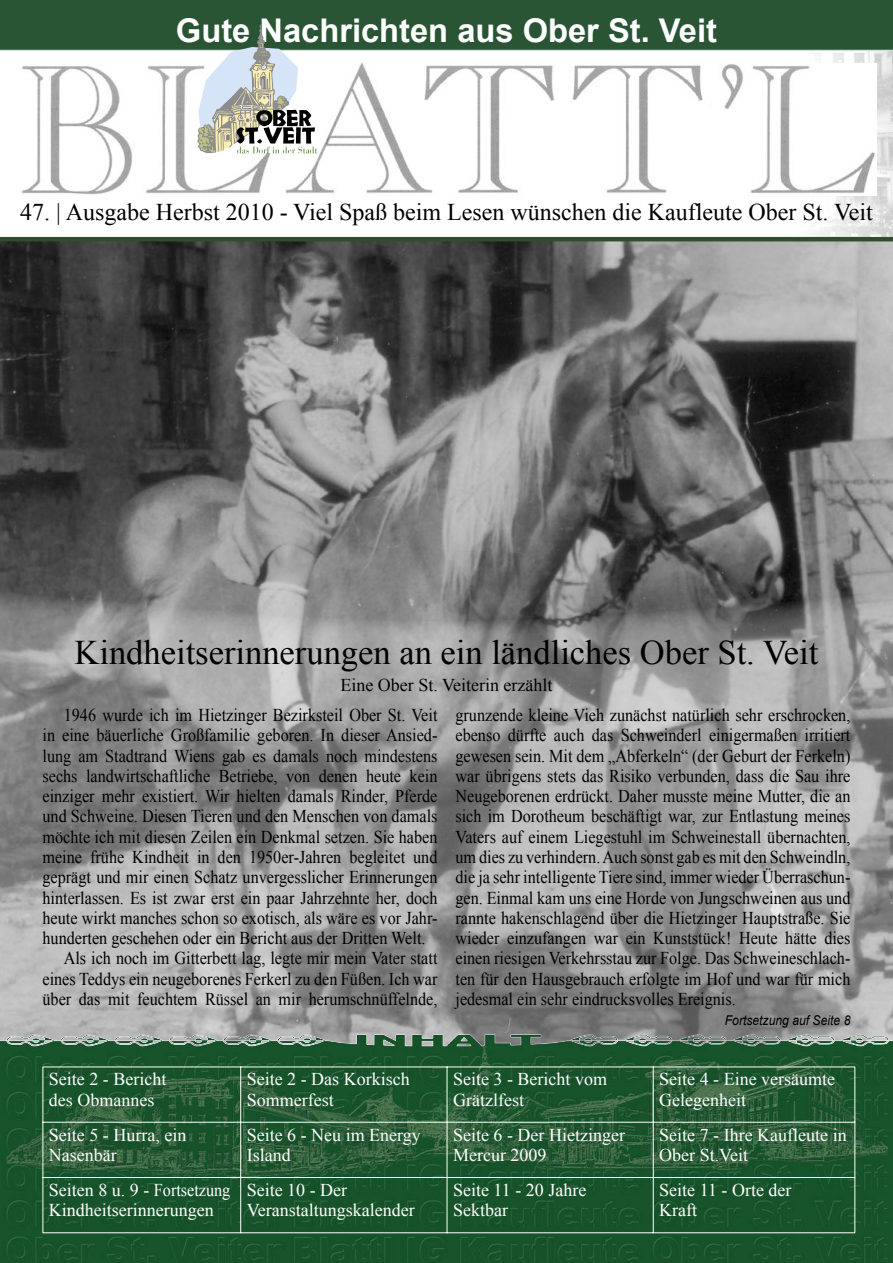
<style>
.page{position:relative;width:893px;height:1263px;background:#fff}
.page>*{position:absolute;margin:0;border:0;box-sizing:border-box;transform-origin:0 0}
.t1{font:34.5px "Times New Roman";color:#000}
.t2{font:700 32.7px "Arial";color:#fff}
.t3{font:24px "Times New Roman";color:#000}
.t4{font:18px/20.2px "Times New Roman";color:#000;text-align:justify;scale:.9 1}
.t5{font:18px/20.2px "Times New Roman";color:#fff}
.t6{font:18px/30.8px "Times New Roman";color:#000}
.t7{font:italic 13.5px "Arial";color:#000;scale:.9 1}
</style>
<div class="page">
<img style="left:798px;top:51px;width:95px;height:186px">
<img style="left:0;top:241px;width:893px;height:347px">
<svg style="left:0;top:588px;width:893px;height:446px"></svg>
<div style="left:0;top:0;width:893px;height:51px;background:#295534"></div>
<hr style="left:0;top:237px;width:893px;height:4px;background:#2e4f29">
<img style="left:22px;top:64px;width:854px;height:132px">
<svg style="left:197px;top:24px;width:120px;height:129px"></svg>
<img style="left:0;top:1034px;width:893px;height:229px">
<hr style="left:43px;top:1066px;width:197px;height:1px;background:#fff">
<hr style="left:43px;top:1067px;width:1px;height:55px;background:#fff">
<hr style="left:241px;top:1066px;width:206px;height:1px;background:#fff">
<hr style="left:240px;top:1066px;width:1px;height:56px;background:#fff">
<hr style="left:447px;top:1066px;width:206px;height:1px;background:#fff">
<hr style="left:447px;top:1066px;width:1px;height:56px;background:#fff">
<hr style="left:654px;top:1066px;width:201px;height:1px;background:#fff">
<hr style="left:653px;top:1066px;width:1px;height:56px;background:#fff">
<hr style="left:854px;top:1067px;width:1px;height:55px;background:#fff">
<hr style="left:43px;top:1122px;width:198px;height:1px;background:#fff">
<hr style="left:43px;top:1122px;width:1px;height:55px;background:#fff">
<hr style="left:241px;top:1122px;width:206px;height:1px;background:#fff">
<hr style="left:240px;top:1122px;width:1px;height:55px;background:#fff">
<hr style="left:447px;top:1122px;width:207px;height:1px;background:#fff">
<hr style="left:447px;top:1122px;width:1px;height:55px;background:#fff">
<hr style="left:654px;top:1122px;width:201px;height:1px;background:#fff">
<hr style="left:653px;top:1122px;width:1px;height:55px;background:#fff">
<hr style="left:854px;top:1122px;width:1px;height:55px;background:#fff">
<hr style="left:43px;top:1177px;width:198px;height:1px;background:#fff">
<hr style="left:43px;top:1178px;width:1px;height:54px;background:#fff">
<hr style="left:241px;top:1177px;width:206px;height:1px;background:#fff">
<hr style="left:240px;top:1178px;width:1px;height:55px;background:#fff">
<hr style="left:447px;top:1177px;width:207px;height:1px;background:#fff">
<hr style="left:447px;top:1178px;width:1px;height:55px;background:#fff">
<hr style="left:654px;top:1177px;width:201px;height:1px;background:#fff">
<hr style="left:653px;top:1178px;width:1px;height:55px;background:#fff">
<hr style="left:854px;top:1178px;width:1px;height:54px;background:#fff">
<hr style="left:43px;top:1232px;width:197px;height:1px;background:#fff">
<hr style="left:241px;top:1232px;width:206px;height:1px;background:#fff">
<hr style="left:447px;top:1232px;width:206px;height:1px;background:#fff">
<hr style="left:654px;top:1232px;width:201px;height:1px;background:#fff">
<h2 class="t2" style="left:176px;top:9px;width:543px">Gute Nachrichten aus Ober St. Veit</h2>
<h3 class="t3" style="left:20px;top:196px;width:854px">47. | Ausgabe Herbst 2010 - Viel Spaß beim Lesen wünschen die Kaufleute Ober St. Veit</h3>
<h1 class="t1" style="left:75px;top:629px;width:745px">Kindheitserinnerungen an ein ländliches Ober St. Veit</h1>
<p class="t6" style="left:64px;top:669px;width:490px;text-indent:277px">Eine Ober St. Veiterin erzählt<br>1946 wurde ich im Hietzinger Bezirksteil Ober St. Veit</p>
<p class="t4" style="left:43px;top:725px;width:440px">in eine bäuerliche Großfamilie geboren. In dieser Ansied-</p>
<p class="t4" style="left:43px;top:745px;width:440px">lung am Stadtrand Wiens gab es damals noch mindestens</p>
<p class="t4" style="left:43px;top:765px;width:440px">sechs landwirtschaftliche Betriebe, von denen heute kein</p>
<p class="t4" style="left:43px;top:786px;width:440px">einziger mehr existiert. Wir hielten damals Rinder, Pferde</p>
<p class="t4" style="left:43px;top:806px;width:440px">und Schweine. Diesen Tieren und den Menschen von damals</p>
<p class="t4" style="left:43px;top:826px;width:440px">möchte ich mit diesen Zeilen ein Denkmal setzen. Sie haben</p>
<p class="t4" style="left:43px;top:846px;width:440px">meine frühe Kindheit in den 1950er-Jahren begleitet und</p>
<p class="t4" style="left:43px;top:867px;width:440px">geprägt und mir einen Schatz unvergesslicher Erinnerungen</p>
<p class="t4" style="left:43px;top:887px;width:440px">hinterlassen. Es ist zwar erst ein paar Jahrzehnte her, doch</p>
<p class="t4" style="left:43px;top:907px;width:440px">heute wirkt manches schon so exotisch, als wäre es vor Jahr-</p>
<p class="t4" style="left:43px;top:927px;width:427px">hunderten geschehen oder ein Bericht aus der Dritten Welt.</p>
<p class="t4" style="left:64px;top:948px;width:417px">Als ich noch im Gitterbett lag, legte mir mein Vater statt</p>
<p class="t4" style="left:43px;top:968px;width:440px">eines Teddys ein neugeborenes Ferkerl zu den Füßen. Ich war</p>
<p class="t4" style="left:43px;top:988px;width:440px">über das mit feuchtem Rüssel an mir herumschnüffelnde,</p>
<p class="t4" style="left:455px;top:705px;width:440px">grunzende kleine Vieh zunächst natürlich sehr erschrocken, ebenso dürfte auch das Schweinderl einigermaßen irritiert gewesen sein. Mit dem „Abferkeln“ (der Geburt der Ferkeln) war übrigens stets das Risiko verbunden, dass die Sau ihre Neugeborenen erdrückt. Daher musste meine Mutter, die an sich im Dorotheum beschäftigt war, zur Entlastung meines Vaters auf einem Liegestuhl im Schweinestall übernachten, um dies zu verhindern. Auch sonst gab es mit den Schweindln, die ja sehr intelligente Tiere sind, immer wieder Überraschun&shy;gen. Einmal kam uns eine Horde von Jungschweinen aus und rannte hakenschlagend über die Hietzinger Hauptstraße. Sie wieder einzufangen war ein Kunststück! Heute hätte dies einen riesigen Verkehrsstau zur Folge. Das Schweineschlach&shy;ten für den Hausgebrauch erfolgte im Hof und war für mich jedesmal ein sehr eindrucksvolles Ereignis.</p>
<p class="t7" style="left:725px;top:1012px;width:141px">Fortsetzung auf Seite 8</p>
<p class="t5" style="left:49px;top:1069px;width:119px">Seite 2 - Bericht des Obmannes</p>
<p class="t5" style="left:247px;top:1069px;width:164px">Seite 2 - Das Korkisch<br>Sommerfest</p>
<p class="t5" style="left:453px;top:1069px;width:155px">Seite 3 - Bericht vom<br>Grätzlfest</p>
<p class="t5" style="left:659px;top:1069px;width:177px">Seite 4 - Eine versäumte<br>Gelegenheit</p>
<p class="t5" style="left:49px;top:1124px;width:139px">Seite 5 - Hurra, ein<br>Nasenbär</p>
<p class="t5" style="left:247px;top:1124px;width:176px">Seite 6 - Neu im Energy<br>Island</p>
<p class="t5" style="left:453px;top:1124px;width:173px">Seite 6 - Der Hietzinger<br>Mercur 2009</p>
<p class="t5" style="left:659px;top:1124px;width:189px">Seite 7 - Ihre Kaufleute in<br>Ober St.Veit</p>
<p class="t5" style="left:49px;top:1179px;width:183px">Seiten 8 u. 9 - Fortsetzung<br>Kindheitserinnerungen</p>
<p class="t5" style="left:247px;top:1179px;width:169px">Seite 10 - Der<br>Veranstaltungskalender</p>
<p class="t5" style="left:453px;top:1179px;width:135px">Seite 11 - 20 Jahre<br>Sektbar</p>
<p class="t5" style="left:659px;top:1179px;width:134px">Seite 11 - Orte der<br>Kraft</p>
</div>
